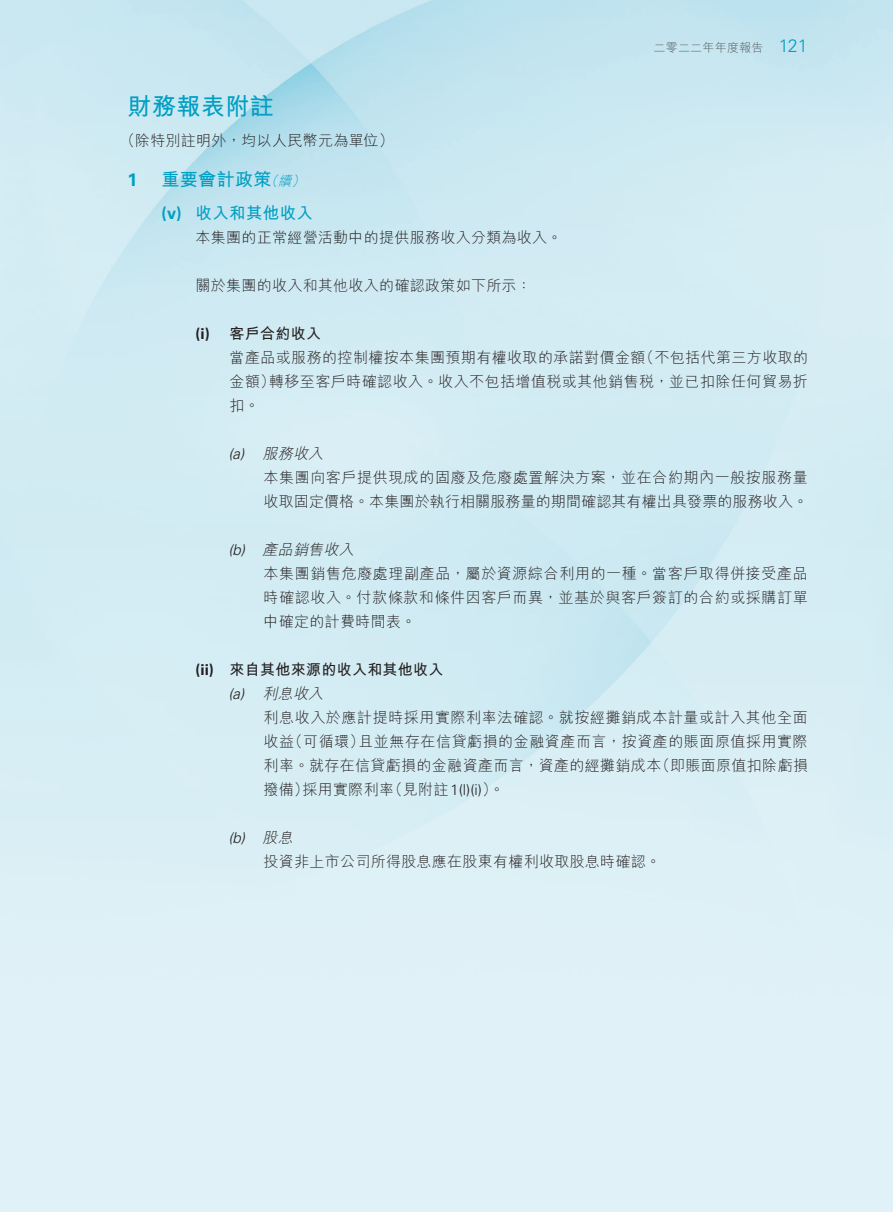
<style>
.page{position:relative;width:893px;height:1212px;background:#fff}
.page>*{position:absolute;margin:0;border:0;box-sizing:border-box;transform-origin:0 0}
.t1{font:700 24px "M Hei HK";letter-spacing:.02em;color:#009fc3}
._01_H1{font:700 18px "M Hei HK";letter-spacing:.02em;color:#009fc3}
._01_H1-2{font:700 18px "Univers LT Std";color:#009fc3}
._02_H2{font:700 16.5px "M Hei HK";letter-spacing:.02em;color:#009fc3}
._00_txt{font:300 15px/24px "M Hei HK";letter-spacing:.025em;color:#231f20;text-align:justify}
._03_H3{font:700 15px "M Hei HK";letter-spacing:.02em;color:#231f20}
._04_H4{font:italic 300 15px "M Hei HK";color:#231f20}
._04_H4-2{font:italic 300 15px "Univers LT Std";color:#231f20}
.t2{font:300 12px "M Hei HK";letter-spacing:.02em;color:#57585a}
.s1{font-family:"Univers LT Std";font-size:18px;color:#009fc3}
.s2{font-weight:300;font-style:italic;font-size:13.5px}
.s3{font-family:"Univers LT Std"}
.s4{font-family:"M Hei HK"}
</style>
<div class="page">
<p class="t2" style="left:653px;top:41px;width:156px">二零二二年年度報告 <span class="s1">121</span></p>
<h1 class="t1" style="left:128px;top:89px;width:148px">財務報表附註</h1>
<p class="_00_txt" style="left:120px;top:129px;width:275px">（除特別註明外，均以人民幣元為單位）</p>
<p class="_01_H1-2" style="left:128px;top:169px;width:12px">1</p>
<p class="_01_H1" style="left:162px;top:166px;width:148px">重要會計政策<span class="s2">（續）</span></p>
<p class="_02_H2" style="left:162px;top:201px;width:153px"><span class="s3">(v)</span> 收入和其他收入</p>
<p class="_00_txt" style="left:196px;top:225px;width:368px">本集團的正常經營活動中的提供服務收入分類為收入。</p>
<p class="_00_txt" style="left:196px;top:273px;width:338px">關於集團的收入和其他收入的確認政策如下所示：</p>
<p class="_03_H3" style="left:196px;top:322px;width:127px"><span class="s3">(i)</span> 客戶合約收入</p>
<p class="_00_txt" style="left:230px;top:345px;width:580px">當產品或服務的控制權按本集團預期有權收取的承諾對價金額（不包括代第三方收取的金額）轉移至客戶時確認收入。收入不包括增值稅或其他銷售稅，並已扣除任何貿易折扣。</p>
<p class="_04_H4" style="left:228px;top:445px;width:100px"><span class="s3">(a)</span> 服務收入</p>
<p class="_00_txt" style="left:264px;top:465px;width:546px">本集團向客戶提供現成的固廢及危廢處置解決方案，並在合約期內一般按服務量收取固定價格。本集團於執行相關服務量的期間確認其有權出具發票的服務收入。</p>
<p class="_04_H4" style="left:228px;top:541px;width:130px"><span class="s3">(b)</span> 產品銷售收入</p>
<p class="_00_txt" style="left:264px;top:561px;width:546px">本集團銷售危廢處理副產品，屬於資源綜合利用的一種。當客戶取得併接受產品時確認收入。付款條款和條件因客戶而異，並基於與客戶簽訂的合約或採購訂單中確定的計費時間表。</p>
<p class="_03_H3" style="left:196px;top:658px;width:249px"><span class="s3">(ii)</span> 來自其他來源的收入和其他收入</p>
<p class="_04_H4" style="left:228px;top:685px;width:100px"><span class="s3">(a)</span> 利息收入</p>
<p class="_00_txt" style="left:264px;top:705px;width:546px">利息收入於應計提時採用實際利率法確認。就按經攤銷成本計量或計入其他全面收益（可循環）且並無存在信貸虧損的金融資產而言，按資產的賬面原值採用實際利率。就存在信貸虧損的金融資產而言，資產的經攤銷成本（即賬面原值扣除虧損撥備）採用實際利率（見附註<span class="s3">1(l)(i)</span>）。</p>
<p class="_04_H4-2" style="left:228px;top:828px;width:69px">(b) <span class="s4">股息</span></p>
<p class="_00_txt" style="left:264px;top:849px;width:399px">投資非上市公司所得股息應在股東有權利收取股息時確認。</p>
</div>
